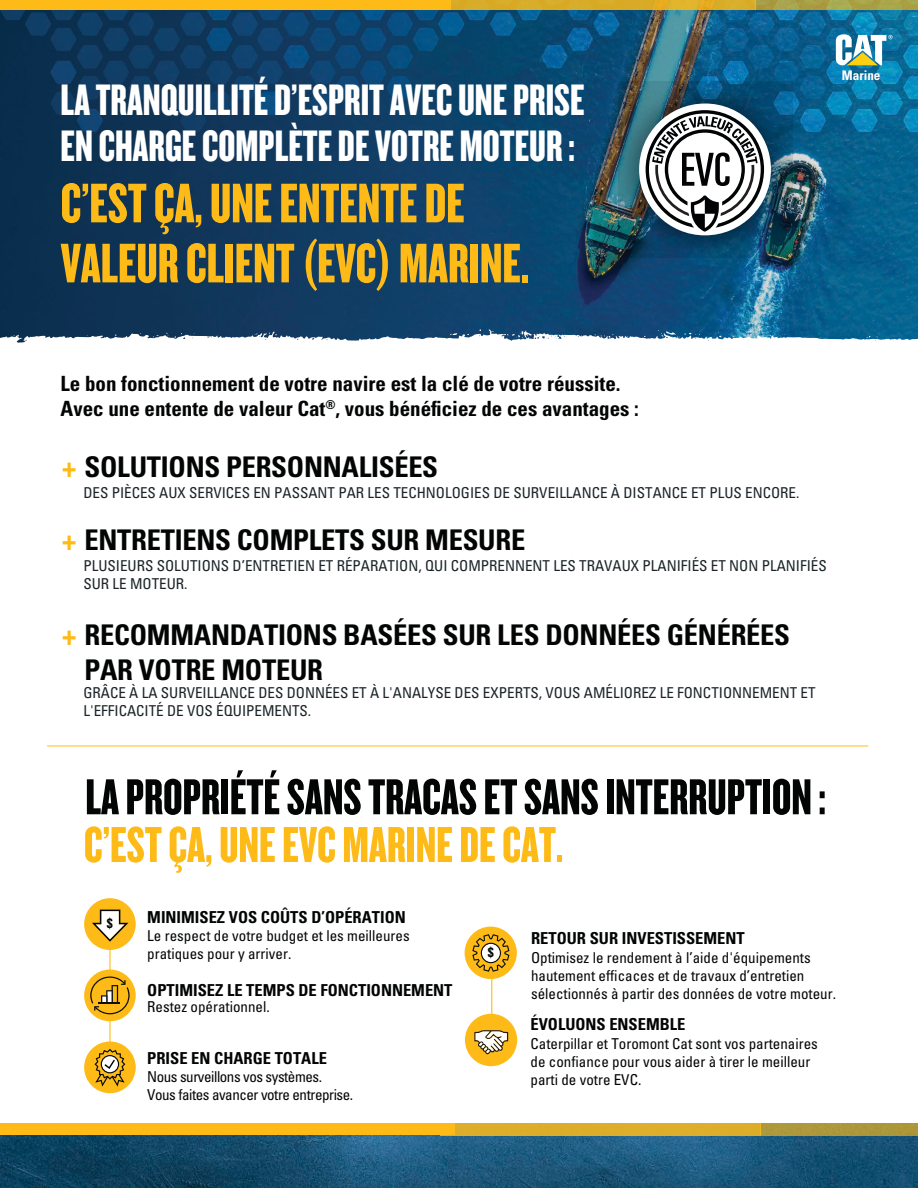
<style>
.page{position:relative;width:918px;height:1188px;background:#fff}
.page>*{position:absolute;margin:0;border:0;box-sizing:border-box;transform-origin:0 0}
.t1{font:57.9px/60px "Knockout HTF68 Full Featherwt";color:#febb17}
.t2{font:52.5px "Knockout HTF68 Full Featherwt";color:#030505}
.t3{font:52.5px "Knockout HTF68 Full Featherwt";color:#febb17}
.t4{font:45.75px/45.8px "Knockout HTF68 Full Featherwt";color:#fff}
.t5{font:700 condensed 28.5px/34.2px "Univers LT Std";letter-spacing:-.01em;color:#030505}
.t6{font:700 condensed 21px/25.2px "Univers LT Std";color:#030505}
.t7{font:700 condensed 16.5px "Univers LT Std";color:#030505}
.t8{font:condensed 15px/18px "Univers LT Std";color:#030505}
.t9{font:condensed 15px/18px "Univers LT Std";color:#1b2428}
.t10{font:condensed 15px/18px "Univers LT Std";letter-spacing:-.03em;color:#030505}
.t11{font:700 condensed 13.5px "Univers LT Std";color:#030505}
.t12{font:700 condensed 13.2px "Univers LT Std";color:#fff}
.s1{color:#febb17}
</style>
<div class="page">
<img style="left:0;top:10px;width:918px;height:319px">
<img style="left:618px;top:82px;width:175px;height:176px">
<div style="left:0;top:0;width:450px;height:10px;background:#febb17"></div>
<div style="left:450px;top:0;width:196px;height:10px;background:#d8ab27"></div>
<div style="left:756px;top:0;width:162px;height:10px;background:#a9a349"></div>
<svg style="left:0;top:329px;width:918px;height:14px"></svg>
<hr style="left:47px;top:746px;width:821px;height:1px;background:#febb17">
<div style="left:84px;top:898px;width:52px;height:52px;background:#febb17;border-radius:50%"></div>
<div style="left:84px;top:970px;width:52px;height:51px;background:#febb17;border-radius:50%"></div>
<div style="left:84px;top:1041px;width:52px;height:52px;background:#febb17;border-radius:50%"></div>
<svg style="left:836px;top:34px;width:57px;height:31px"></svg>
<div style="left:465px;top:927px;width:52px;height:52px;background:#febb17;border-radius:50%"></div>
<div style="left:465px;top:1014px;width:52px;height:52px;background:#febb17;border-radius:50%"></div>
<img style="left:0;top:1135px;width:918px;height:53px">
<div style="left:0;top:1123px;width:455px;height:12px;background:#febb17"></div>
<div style="left:440px;top:1123px;width:320px;height:12px;background:#ddae29"></div>
<div style="left:760px;top:1123px;width:158px;height:12px;background:#ad983b"></div>
<div style="left:639px;top:104px;width:132px;height:131px;background:#fff;border-radius:50%"></div>
<img style="left:646px;top:0;width:118px;height:232px">
<svg style="left:472px;top:934px;width:40px;height:120px"></svg>
<svg style="left:90px;top:910px;width:40px;height:177px"></svg>
<h3 class="t4" style="left:61px;top:78px;width:525px">LA TRANQUILLITÉ D’ESPRIT AVEC UNE PRISE<br>EN CHARGE COMPLÈTE DE VOTRE MOTEUR :</h3>
<h1 class="t1" style="left:61px;top:174px;width:470px">C’EST ÇA, UNE ENTENTE DE<br>VALEUR CLIENT (EVC) MARINE.</h1>
<p class="t12" style="left:842px;top:67px;width:40px">Marine</p>
<h3 class="t6" style="left:61px;top:370px;width:580px">Le bon fonctionnement de votre navire est la clé de votre réussite.<br>Avec une entente de valeur Cat<sup>®</sup>, vous bénéficiez de ces avantages :</h3>
<h3 class="t5" style="left:62px;top:449px;width:378px"><span class="s1">+</span> SOLUTIONS PERSONNALISÉES</h3>
<p class="t9" style="left:83px;top:483px;width:717px">DES PIÈCES AUX SERVICES EN PASSANT PAR LES TECHNOLOGIES DE SURVEILLANCE À DISTANCE ET PLUS ENCORE.</p>
<h3 class="t5" style="left:62px;top:523px;width:465px"><span class="s1">+</span> ENTRETIENS COMPLETS SUR MESURE</h3>
<p class="t9" style="left:83px;top:556px;width:745px">PLUSIEURS SOLUTIONS D’ENTRETIEN ET RÉPARATION, QUI COMPRENNENT LES TRAVAUX PLANIFIÉS ET NON PLANIFIÉS<br>SUR LE MOTEUR.</p>
<h3 class="t5" style="left:85px;top:618px;width:707px;text-indent:-22px"><span class="s1">+</span> RECOMMANDATIONS BASÉES SUR LES DONNÉES GÉNÉRÉES<br>PAR VOTRE MOTEUR</h3>
<p class="t9" style="left:83px;top:684px;width:734px">GRÂCE À LA SURVEILLANCE DES DONNÉES ET À L'ANALYSE DES EXPERTS, VOUS AMÉLIOREZ LE FONCTIONNEMENT ET<br>L'EFFICACITÉ DE VOS ÉQUIPEMENTS.</p>
<h2 class="t2" style="left:85px;top:770px;width:742px">LA PROPRIÉTÉ SANS TRACAS ET SANS INTERRUPTION :</h2>
<h2 class="t3" style="left:84px;top:818px;width:481px">C’EST ÇA, UNE EVC MARINE DE CAT.</h2>
<p class="t11" style="left:107px;top:915px;width:7px">$</p>
<p class="t7" style="left:147px;top:907px;width:260px">MINIMISEZ VOS COÛTS D’OPÉRATION</p>
<p class="t8" style="left:147px;top:927px;width:264px">Le respect de votre budget et les meilleures pratiques pour y arriver.</p>
<p class="t7" style="left:147px;top:980px;width:307px">OPTIMISEZ LE TEMPS DE FONCTIONNEMENT</p>
<p class="t8" style="left:147px;top:997px;width:124px">Restez opérationnel.</p>
<p class="t7" style="left:147px;top:1048px;width:181px">PRISE EN CHARGE TOTALE</p>
<p class="t10" style="left:147px;top:1068px;width:207px">Nous surveillons vos systèmes.<br>Vous faites avancer votre entreprise.</p>
<p class="t11" style="left:488px;top:944px;width:7px">$</p>
<p class="t7" style="left:531px;top:929px;width:215px">RETOUR SUR INVESTISSEMENT</p>
<p class="t8" style="left:531px;top:948px;width:306px">Optimisez le rendement à l’aide d'équipements hautement efficaces et de travaux d’entretien sélectionnés à partir des données de votre moteur.</p>
<p class="t7" style="left:531px;top:1014px;width:156px">ÉVOLUONS ENSEMBLE</p>
<p class="t8" style="left:531px;top:1035px;width:289px">Caterpillar et Toromont Cat sont vos partenaires de confiance pour vous aider à tirer le meilleur parti de votre EVC.</p>
</div>
